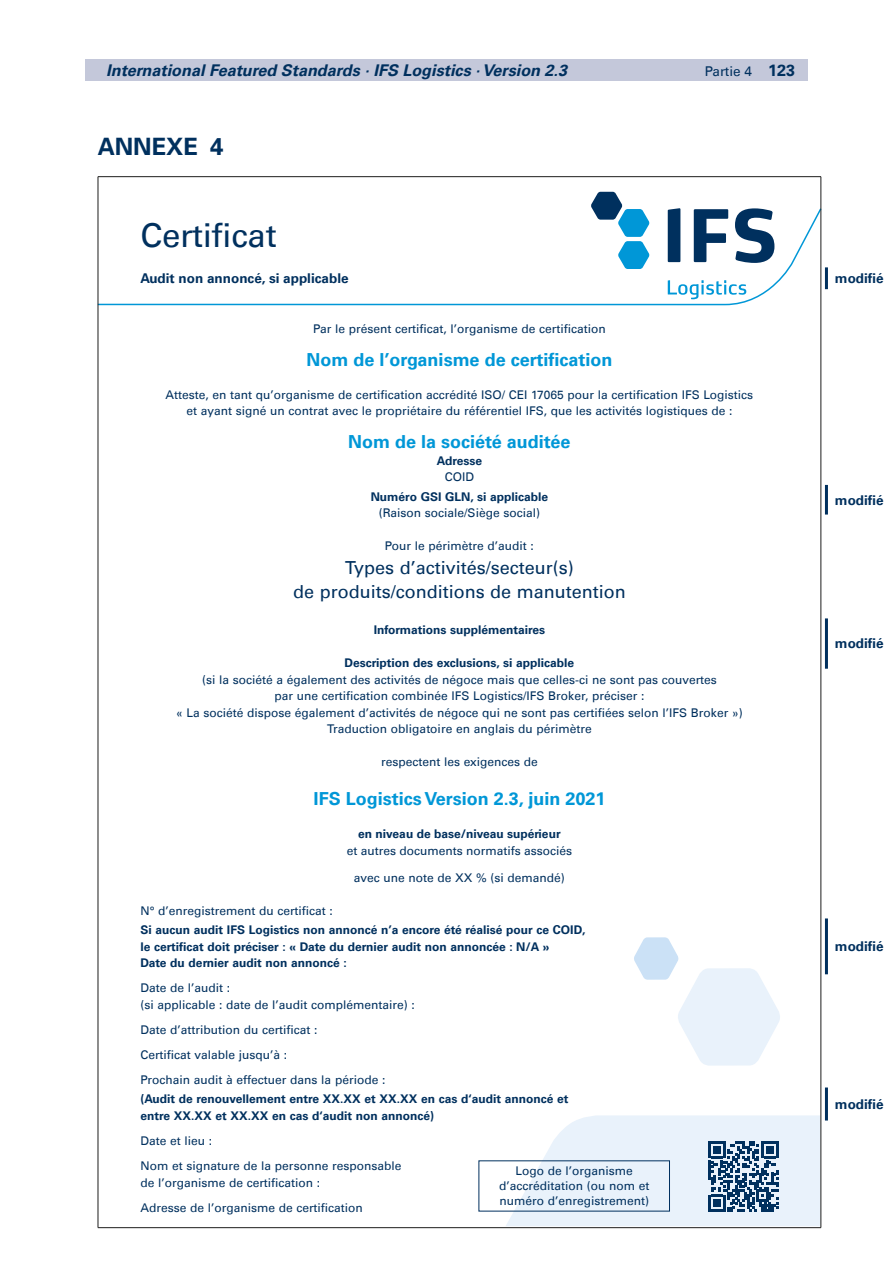
<style>
.page{position:relative;width:893px;height:1263px;background:#fff}
.page>*{position:absolute;margin:0;border:0;box-sizing:border-box;transform-origin:0 0}
.t1{font:33px "Univers Com 55 Roman";letter-spacing:-.01em;color:#00305e}
.t2{font:700 24px "Univers Com 65";color:#00305e}
.t3{font:700 18px "Univers Com 65";color:#0097d7}
.t4{font:18px/24px "Univers Com 55 Roman";color:#00305e;text-align:center}
.t5{font:italic 700 16.2px "Univers Com 65";color:#00305e}
.t6{font:700 13.5px "Univers Com 65";color:#00305e}
.t7{font:13.5px "Univers Com 55 Roman";color:#00305e}
.t8{font:12px/16.5px "Univers Com 55 Roman";color:#00305e}
.t9{font:700 12px/16.5px "Univers Com 65";color:#00305e}
.s1{font-family:"Univers Com 65";font-weight:700;font-size:16.2px}
</style>
<div class="page">
<div style="left:85px;top:60px;width:723px;height:21px;background:#c4c8da"></div>
<svg style="left:634px;top:937px;width:146px;height:128px"></svg>
<svg style="left:97px;top:207px;width:724px;height:99px"></svg>
<hr style="left:98px;top:176px;width:723px;height:1px;background:#1d1d1c">
<hr style="left:98px;top:177px;width:1px;height:1050px;background:#1d1d1c">
<hr style="left:821px;top:177px;width:1px;height:1050px;background:#1d1d1c">
<hr style="left:98px;top:1227px;width:723px;height:1px;background:#1d1d1c">
<svg style="left:505px;top:1115px;width:315px;height:111px;background:#d5e0ec"></svg>
<svg style="left:668px;top:208px;width:106px;height:55px"></svg>
<svg style="left:591px;top:192px;width:58px;height:77px"></svg>
<svg style="left:668px;top:280px;width:78px;height:19px"></svg>
<hr style="left:825px;top:267px;width:3px;height:22px;background:#00305e">
<hr style="left:825px;top:485px;width:3px;height:29px;background:#00305e">
<hr style="left:825px;top:618px;width:3px;height:51px;background:#00305e">
<hr style="left:825px;top:918px;width:3px;height:56px;background:#00305e">
<hr style="left:825px;top:1087px;width:3px;height:33px;background:#00305e">
<h3 class="t5" style="left:106px;top:60px;width:462px">International Featured Standards · IFS Logistics · Version 2.3</h3>
<p class="t7" style="left:705px;top:63px;width:92px">Partie 4 <span class="s1">123</span></p>
<h2 class="t2" style="left:98px;top:132px;width:127px">ANNEXE 4</h2>
<h1 class="t1" style="left:141px;top:215px;width:138px">Certificat</h1>
<p class="t6" style="left:141px;top:271px;width:210px">Audit non annoncé, si applicable</p>
<p class="t8" style="left:313px;top:320px;width:294px">Par le présent certificat, l’organisme de certification</p>
<h3 class="t3" style="left:307px;top:349px;width:307px">Nom de l’organisme de certification</h3>
<p class="t8" style="left:166px;top:386px;width:589px;text-align:center">Atteste, en tant qu’organisme de certification accrédité ISO/ CEI 17065 pour la certification IFS Logistics et ayant signé un contrat avec le propriétaire du référentiel IFS, que les activités logistiques de :</p>
<h3 class="t3" style="left:348px;top:431px;width:224px">Nom de la société auditée</h3>
<p class="t9" style="left:437px;top:452px;width:47px">Adresse</p>
<p class="t8" style="left:445px;top:469px;width:31px">COID</p>
<p class="t9" style="left:371px;top:488px;width:179px">Numéro GSI GLN, si applicable</p>
<p class="t8" style="left:379px;top:505px;width:163px">(Raison sociale/Siège social)</p>
<p class="t8" style="left:385px;top:538px;width:151px">Pour le périmètre d’audit :</p>
<h3 class="t4" style="left:293px;top:556px;width:334px">Types d’activités/secteur(s)<br>de produits/conditions de manutention</h3>
<p class="t9" style="left:374px;top:622px;width:173px">Informations supplémentaires</p>
<p class="t9" style="left:345px;top:655px;width:231px">Description des exclusions, si applicable</p>
<p class="t8" style="left:176px;top:671px;width:568px;text-align:center">(si la société a également des activités de négoce mais que celles-ci ne sont pas couvertes<br>par une certification combinée IFS Logistics/IFS Broker, préciser :<br>« La société dispose également d’activités de négoce qui ne sont pas certifiées selon l’IFS Broker »)<br>Traduction obligatoire en anglais du périmètre</p>
<p class="t8" style="left:381px;top:754px;width:158px">respectent les exigences de</p>
<h3 class="t3" style="left:313px;top:788px;width:293px">IFS Logistics Version 2.3, juin 2021</h3>
<p class="t9" style="left:358px;top:826px;width:204px">en niveau de base/niveau supérieur</p>
<p class="t8" style="left:347px;top:842px;width:227px">et autres documents normatifs associés</p>
<p class="t8" style="left:354px;top:869px;width:213px">avec une note de XX % (si demandé)</p>
<p class="t8" style="left:141px;top:902px;width:194px">N° d’enregistrement du certificat :</p>
<p class="t9" style="left:141px;top:922px;width:446px">Si aucun audit IFS Logistics non annoncé n’a encore été réalisé pour ce COID, le certificat doit préciser : « Date du dernier audit non annoncée : N/A »<br>Date du dernier audit non annoncé :</p>
<p class="t8" style="left:141px;top:980px;width:276px">Date de l’audit :<br>(si applicable : date de l’audit complémentaire) :</p>
<p class="t8" style="left:141px;top:1017px;width:246px;line-height:25px">Date d’attribution du certificat :<br>Certificat valable jusqu’à :<br>Prochain audit à effectuer dans la période :</p>
<p class="t9" style="left:141px;top:1091px;width:430px">(Audit de renouvellement entre XX.XX et XX.XX en cas d‘audit annoncé et entre XX.XX et XX.XX en cas d‘audit non annoncé)</p>
<p class="t8" style="left:141px;top:1128px;width:262px;line-height:25px">Date et lieu :<br>Nom et signature de la personne responsable</p>
<p class="t8" style="left:141px;top:1170px;width:224px;line-height:25px">de l’organisme de certification :<br>Adresse de l’organisme de certification</p>
<p class="t8" style="left:499px;top:1163px;width:152px;line-height:15px;text-align:center">Logo de l’organisme d’accréditation (ou nom et numéro d’enregistrement)</p>
<p class="t6" style="left:835px;top:270px;width:50px">modifié</p>
<p class="t6" style="left:835px;top:492px;width:50px">modifié</p>
<p class="t6" style="left:835px;top:636px;width:50px">modifié</p>
<p class="t6" style="left:835px;top:938px;width:50px">modifié</p>
<p class="t6" style="left:835px;top:1096px;width:50px">modifié</p>
</div>
